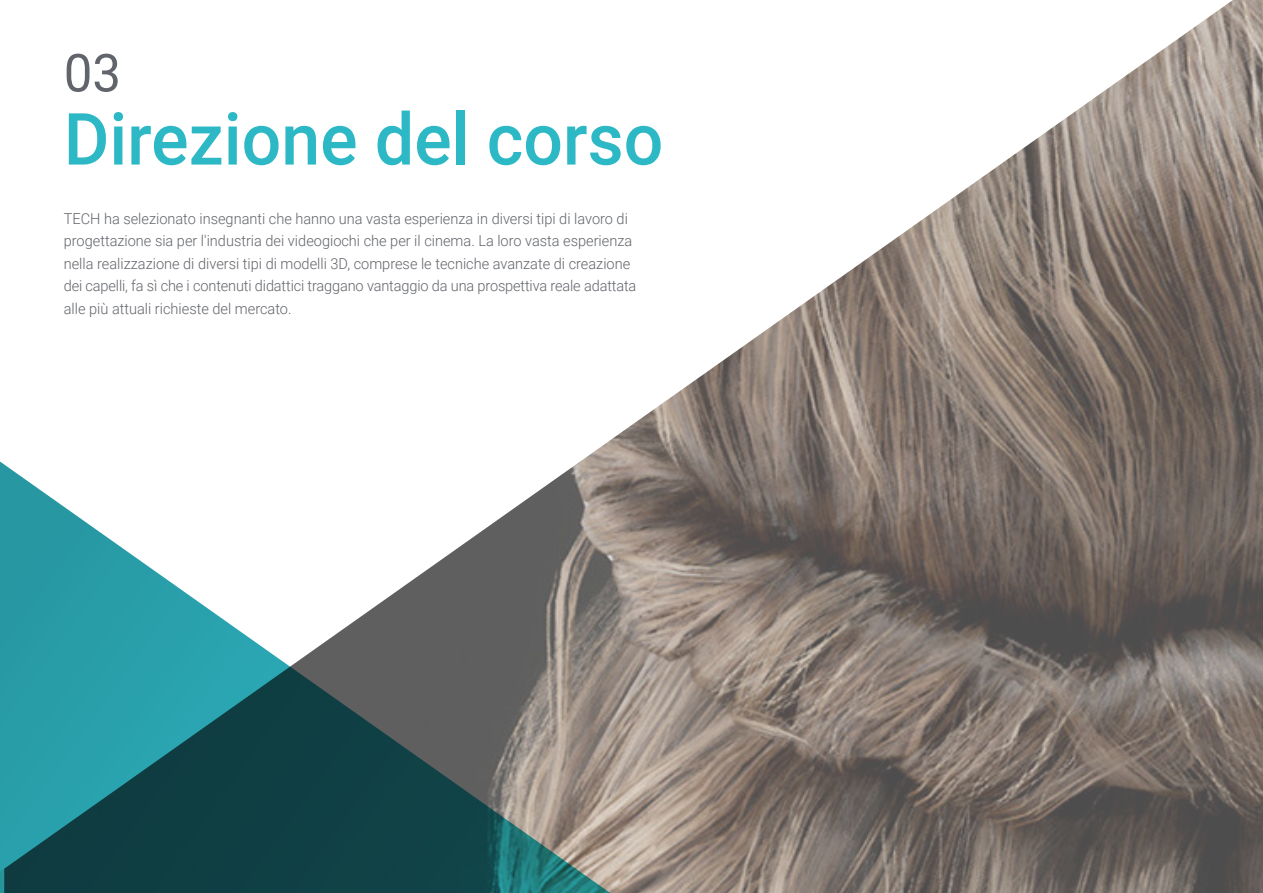
<style>
.page{position:relative;width:1263px;height:893px;background:#fff}
.page>*{position:absolute;margin:0;border:0;box-sizing:border-box;transform-origin:0 0}
.t1{font:500 72px "Roboto";color:#2db8c5}
.t2{font:52.5px "Roboto";color:#61646a}
.t3{font:300 15px/22.5px "Roboto";color:#61646a}
</style>
<div class="page">
<img style="left:602px;top:0;width:661px;height:893px">
<svg style="left:0;top:446px;width:640px;height:447px"></svg>
<h2 class="t2" style="left:64px;top:36px;width:59px">03</h2>
<h1 class="t1" style="left:64px;top:89px;width:601px">Direzione del corso</h1>
<p class="t3" style="left:64px;top:207px;width:574px">TECH ha selezionato insegnanti che hanno una vasta esperienza in diversi tipi di lavoro di progettazione sia per l'industria dei videogiochi che per il cinema. La loro vasta esperienza nella realizzazione di diversi tipi di modelli 3D, comprese le tecniche avanzate di creazione dei capelli, fa sì che i contenuti didattici traggano vantaggio da una prospettiva reale adattata alle più attuali richieste del mercato.</p>
</div>
